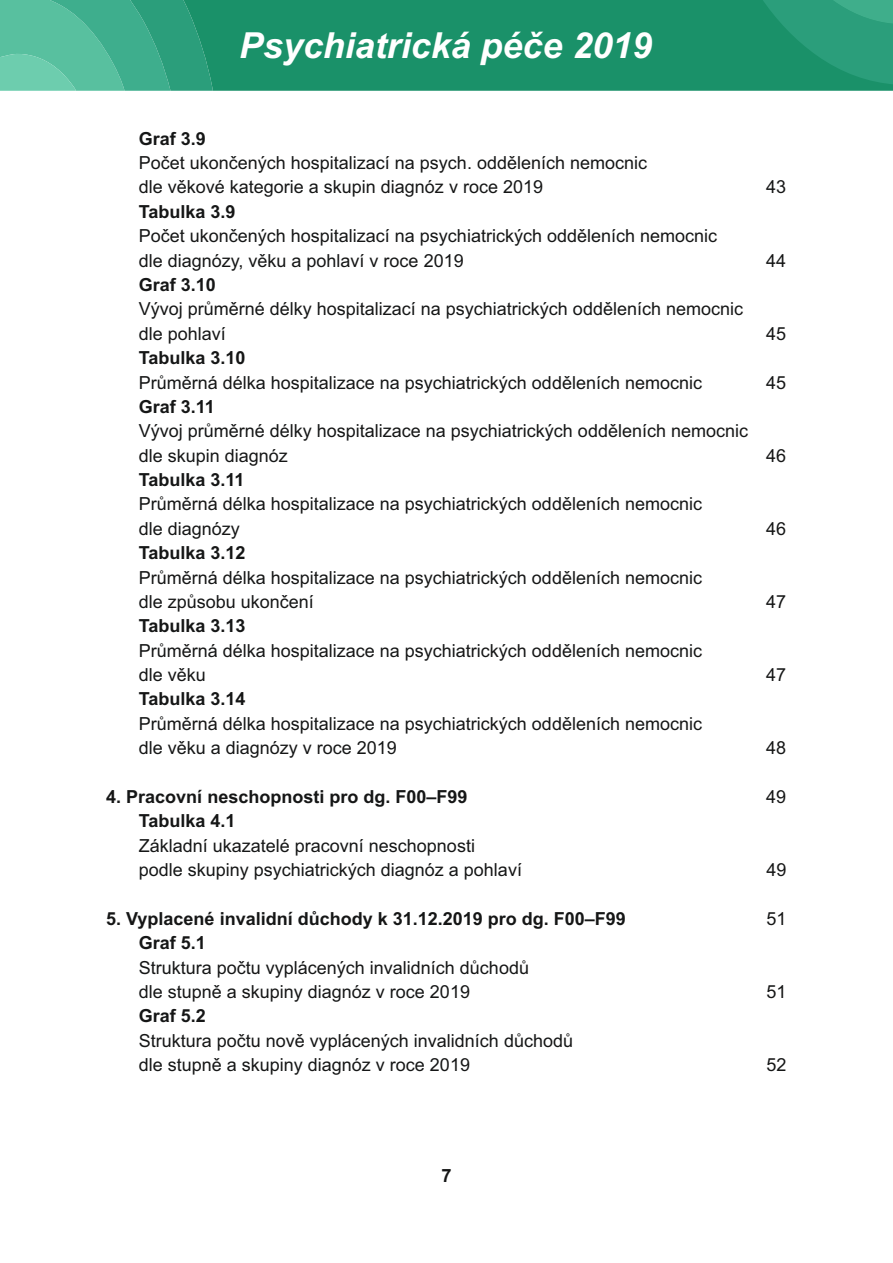
<style>
.page{position:relative;width:893px;height:1263px;background:#fff}
.page>*{position:absolute;margin:0;border:0;box-sizing:border-box;transform-origin:0 0}
.t1{font:italic 700 35.85px "Arial";color:#fff}
.t2{font:700 18.3px "Arial";color:#151616}
.t3{font:18px/24.5px "Arial";color:#151616}
.t4{font:700 18px "Arial";color:#151616}
</style>
<div class="page">
<svg style="left:0;top:0;width:180px;height:91px;background:#4db797"></svg>
<div style="left:180px;top:0;width:713px;height:91px;background:#1a9169"></div>
<svg style="left:758px;top:0;width:135px;height:85px;background:#269a75"></svg>
<h1 class="t1" style="left:239px;top:32px;width:415px">Psychiatrická péče 2019</h1>
<p class="t4" style="left:139px;top:132px;width:69px">Graf 3.9</p>
<p class="t3" style="left:139px;top:152px;width:510px">Počet ukončených hospitalizací na psych. odděleních nemocnic dle věkové kategorie a skupin diagnóz v roce 2019</p>
<p class="t4" style="left:139px;top:205px;width:98px">Tabulka 3.9</p>
<p class="t3" style="left:139px;top:225px;width:580px">Počet ukončených hospitalizací na psychiatrických odděleních nemocnic dle diagnózy, věku a pohlaví v roce 2019</p>
<p class="t4" style="left:139px;top:278px;width:79px">Graf 3.10</p>
<p class="t3" style="left:139px;top:298px;width:606px">Vývoj průměrné délky hospitalizací na psychiatrických odděleních nemocnic dle pohlaví</p>
<p class="t3" style="left:766px;top:177px;width:22px">43</p>
<p class="t3" style="left:766px;top:250px;width:22px">44</p>
<p class="t3" style="left:766px;top:323px;width:22px">45</p>
<p class="t4" style="left:139px;top:351px;width:108px">Tabulka 3.10</p>
<p class="t3" style="left:139px;top:372px;width:565px">Průměrná délka hospitalizace na psychiatrických odděleních nemocnic</p>
<p class="t3" style="left:766px;top:372px;width:22px">45</p>
<p class="t4" style="left:139px;top:400px;width:78px">Graf 3.11</p>
<p class="t3" style="left:139px;top:420px;width:611px">Vývoj průměrné délky hospitalizace na psychiatrických odděleních nemocnic dle skupin diagnóz</p>
<p class="t3" style="left:766px;top:445px;width:22px">46</p>
<p class="t4" style="left:139px;top:473px;width:107px">Tabulka 3.11</p>
<p class="t3" style="left:139px;top:493px;width:565px">Průměrná délka hospitalizace na psychiatrických odděleních nemocnic dle diagnózy</p>
<p class="t4" style="left:139px;top:546px;width:108px">Tabulka 3.12</p>
<p class="t3" style="left:139px;top:567px;width:565px">Průměrná délka hospitalizace na psychiatrických odděleních nemocnic dle způsobu ukončení</p>
<p class="t4" style="left:139px;top:619px;width:108px">Tabulka 3.13</p>
<p class="t3" style="left:139px;top:640px;width:565px">Průměrná délka hospitalizace na psychiatrických odděleních nemocnic dle věku</p>
<p class="t4" style="left:139px;top:692px;width:108px">Tabulka 3.14</p>
<p class="t3" style="left:139px;top:713px;width:565px">Průměrná délka hospitalizace na psychiatrických odděleních nemocnic dle věku a diagnózy v roce 2019</p>
<p class="t3" style="left:766px;top:518px;width:22px">46</p>
<p class="t3" style="left:766px;top:591px;width:22px">47</p>
<p class="t3" style="left:766px;top:664px;width:22px">47</p>
<p class="t3" style="left:766px;top:737px;width:22px">48</p>
<p class="t4" style="left:106px;top:790px;width:363px">4. Pracovní neschopnosti pro dg. F00–F99</p>
<p class="t3" style="left:766px;top:786px;width:22px">49</p>
<p class="t4" style="left:139px;top:814px;width:98px">Tabulka 4.1</p>
<p class="t3" style="left:139px;top:835px;width:385px">Základní ukazatelé pracovní neschopnosti podle skupiny psychiatrických diagnóz a pohlaví</p>
<p class="t3" style="left:766px;top:859px;width:22px">49</p>
<p class="t4" style="left:106px;top:912px;width:521px">5. Vyplacené invalidní důchody k 31.12.2019 pro dg. F00–F99</p>
<p class="t3" style="left:766px;top:908px;width:22px">51</p>
<p class="t4" style="left:139px;top:936px;width:69px">Graf 5.1</p>
<p class="t3" style="left:139px;top:957px;width:392px">Struktura počtu vyplácených invalidních důchodů dle stupně a skupiny diagnóz v roce 2019</p>
<p class="t3" style="left:766px;top:981px;width:22px">51</p>
<p class="t4" style="left:139px;top:1009px;width:69px">Graf 5.2</p>
<p class="t3" style="left:139px;top:1030px;width:436px">Struktura počtu nově vyplácených invalidních důchodů dle stupně a skupiny diagnóz v roce 2019</p>
<p class="t2" style="left:441px;top:1169px;width:12px">7</p>
<p class="t3" style="left:766px;top:1054px;width:22px">52</p>
</div>
